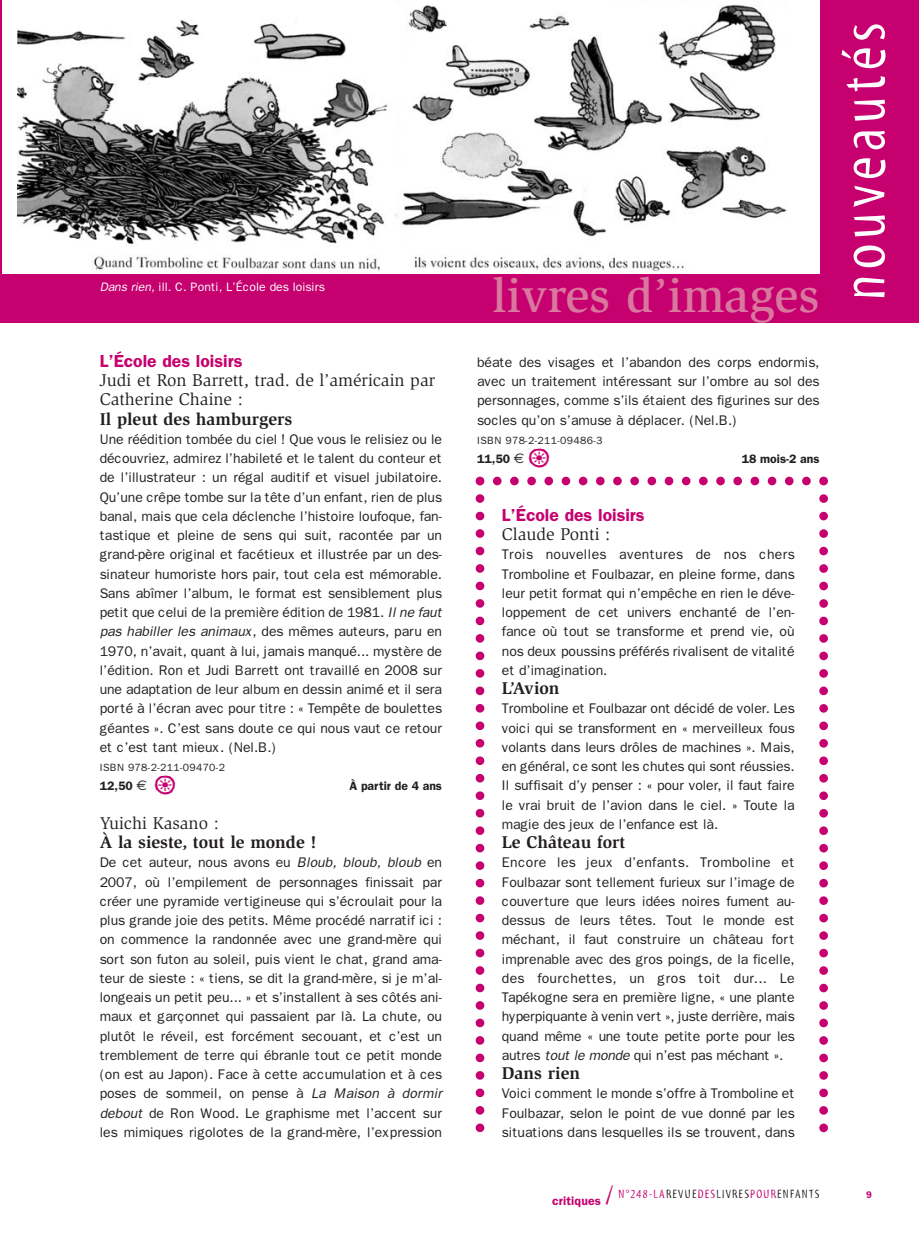
<style>
.page{position:relative;width:919px;height:1241px;background:#fff}
.page>*{position:absolute;margin:0;border:0;box-sizing:border-box;transform-origin:0 0}
.t1{font:63px "Myriad Tilt";letter-spacing:.08em;color:#fff}
.t2{font:500 49px "Slimbach";color:#d9789e}
.t3{font:35px "Ale Signs White LL";color:#c6006f}
.t4{font:17.5px/19.2px "Slimbach";color:#231f20}
.t5{font:700 17.5px "Slimbach";color:#231f20}
.t6{font:600 17.5px "Franklin Gothic";color:#c6006f}
.t7{font:14px/19.2px "Franklin Gothic";letter-spacing:-.005em;color:#231f20;text-align:justify}
.t8{font:12.25px "Myriad Tilt";letter-spacing:.1em;color:#231f20}
.t9{font:12.25px "Franklin Gothic";letter-spacing:-.005em;color:#fff}
.t10{font:600 12.25px "Franklin Gothic";color:#231f20}
.t11{font:10.5px "Franklin Gothic";letter-spacing:.03em;color:#231f20}
.t12{font:600 9.62px "Franklin Gothic";color:#c6006f}
.s1{font-style:italic}
.s2{font-family:"Euro Sans";font-weight:400;font-size:14px}
.s3{font-family:"Franklin Gothic";font-weight:600;color:#c6006f}
.s4{font-size:26.25px;color:#c6006f}
.s5{color:#c6006f}
</style>
<div class="page">
<div style="left:0;top:0;width:919px;height:323px;background:#c6006f"></div>
<svg style="left:475px;top:477px;width:353px;height:656px"></svg>
<div style="left:2px;top:0;width:817px;height:273px;background:#fff"></div>
<img style="left:17px;top:4px;width:769px;height:268px">
<p class="t9" style="left:100px;top:283px;width:227px"><span class="s1">Dans rien,</span> ill. C. Ponti, L’École des loisirs</p>
<p class="t6" style="left:100px;top:355px;width:144px">L’École des loisirs</p>
<p class="t4" style="left:100px;top:372px;width:337px">Judi et Ron Barrett, trad. de l’américain par<br>Catherine Chaine :</p>
<p class="t5" style="left:100px;top:412px;width:194px">Il pleut des hamburgers</p>
<p class="t7" style="left:100px;top:431px;width:346px;text-align:left">Une réédition tombée du ciel ! Que vous le relisiez ou le découvriez, admirez l’habileté et le talent du conteur et de l’illustrateur : un régal auditif et visuel jubilatoire.<br>Qu’une crêpe tombe sur la tête d’un enfant, rien de plus banal, mais que cela déclenche l’histoire loufoque, fan&shy;tastique et pleine de sens qui suit, racontée par un grand-père original et facétieux et illustrée par un des&shy;sinateur humoriste hors pair, tout cela est mémorable.<br>Sans abîmer l’album, le format est sensiblement plus petit que celui de la première édition de 1981. <span class="s1">Il ne faut pas habiller les animaux</span>, d es m ê m es a ut e u rs , pa r u e n 1970, n’avait, quant à lui, jamais manqué... mystère de l’édition. Ron et Judi Barrett ont travaillé en 2008 sur une adaptation de leur album en dessin animé et il sera porté à l’écran avec pour titre : « Tempête de boulettes géantes ». C’est sans doute ce qui nous vaut ce retour et c’est tant mieux. (Nel.B.)</p>
<p class="t11" style="left:100px;top:764px;width:127px">ISBN 978-2-211-09470-2</p>
<p class="t10" style="left:100px;top:782px;width:49px">12,50 <span class="s2">€</span></p>
<h3 class="t3" style="left:154px;top:763px;width:24px">o</h3>
<p class="t10" style="left:349px;top:782px;width:94px">À partir de 4 ans</p>
<p class="t4" style="left:100px;top:815px;width:121px">Yuichi Kasano :</p>
<p class="t5" style="left:100px;top:836px;width:218px">À la sieste, tout le monde !</p>
<p class="t7" style="left:100px;top:854px;width:346px;text-align:left">De cet auteur, nous avons eu <span class="s1">Bloub, bloub, bloub</span> en 2007, où l’empilement de personnages finissait par créer une pyramide vertigineuse qui s’écroulait pour la plus grande joie des petits. Même procédé narratif ici : on commence la randonnée avec une grand-mère qui sort son futon au soleil, puis vient le chat, grand ama&shy;teur de sieste : « tiens, se dit la grand-mère, si je m’al&shy;longeais un petit peu... » et s’installent à ses côtés ani&shy;maux et garçonnet qui passaient par là. La chute, ou plutôt le réveil, est forcément secouant, et c’est un tremblement de terre qui ébranle tout ce petit monde (on est au Japon). Face à cette accumulation et à ces poses de sommeil, on pense à <span class="s1">La Maison à dormir debout</span> de Ron Wood. Le graphisme met l’accent sur les mimiques rigolotes de la grand-mère, l’expression</p>
<h2 class="t2" style="left:492px;top:276px;width:328px">livres d’images</h2>
<p class="t7" style="left:477px;top:354px;width:344px">béate des visages et l’abandon des corps endormis, avec un traitement intéressant sur l’ombre au sol des personnages, comme s’ils étaient des figurines sur des socles qu’on s’amuse à déplacer. (Nel.B.)</p>
<p class="t11" style="left:477px;top:437px;width:127px">ISBN 978-2-211-09486-3</p>
<p class="t10" style="left:477px;top:455px;width:49px">11,50 <span class="s2">€</span></p>
<h3 class="t3" style="left:528px;top:435px;width:24px">o</h3>
<p class="t10" style="left:741px;top:455px;width:79px">18 mois-2 ans</p>
<p class="t6" style="left:502px;top:509px;width:144px">L’École des loisirs</p>
<p class="t4" style="left:502px;top:526px;width:110px">Claude Ponti :</p>
<p class="t7" style="left:502px;top:546px;width:294px">Trois nouvelles aventures de nos chers Tromboline et Foulbazar, en pleine forme, dans leur petit format qui n’empêche en rien le déve&shy;loppement de cet univers enchanté de l’en&shy;fance où tout se transforme et prend vie, où nos deux poussins préférés rivalisent de vitalité et d’imagination.</p>
<p class="t5" style="left:502px;top:682px;width:59px">L’Avion</p>
<p class="t7" style="left:502px;top:700px;width:294px">Tromboline et Foulbazar ont décidé de voler. Les voici qui se transforment en « merveilleux fous volants dans leurs drôles de machines ». Mais, en général, ce sont les chutes qui sont réussies.<br>Il suffisait d’y penser : « pour voler, il faut faire le vrai bruit de l’avion dans le ciel. » Toute la magie des jeux de l’enfance est là.</p>
<p class="t5" style="left:502px;top:836px;width:125px">Le Château fort</p>
<p class="t7" style="left:502px;top:854px;width:294px">Encore les jeux d’enfants. Tromboline et Foulbazar sont tellement furieux sur l’image de couverture que leurs idées noires fument au&shy;dessus de leurs têtes. Tout le monde est méchant, il faut construire un château fort imprenable avec des gros poings, de la ficelle, des fourchettes, un gros toit dur... Le Tapékogne sera en première ligne, « une plante hyperpiquante à venin vert », juste derrière, mais quand même « une toute petite porte pour les autres <span class="s1">tout le monde</span> qui n’est pas méchant ».</p>
<p class="t5" style="left:502px;top:1067px;width:80px">Dans rien</p>
<p class="t7" style="left:502px;top:1085px;width:294px">Voici comment le monde s’offre à Tromboline et Foulbazar, selon le point de vue donné par les situations dans lesquelles ils se trouvent, dans</p>
<h1 class="t1" style="left:840px;top:301px;width:280px;rotate:-90deg">nouveautés</h1>
<p class="t8" style="left:552px;top:1189px;width:269px"><span class="s3">critiques</span> <span class="s4">/</span> <span class="s5">N°248-LA</span>REVUE<span class="s5">DES</span>LIVRES<span class="s5">POUR</span>ENFANTS</p>
<p class="t12" style="left:866px;top:1191px;width:7px">9</p>
</div>
